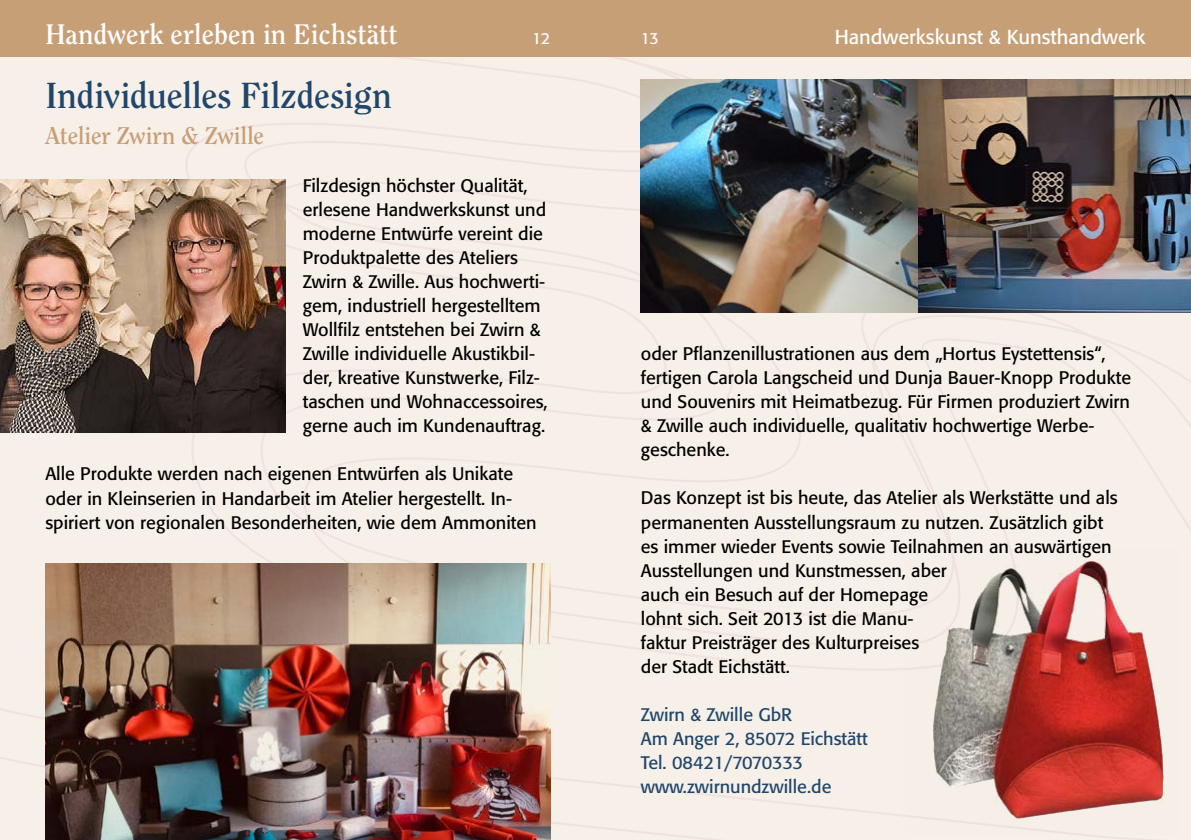
<style>
.page{position:relative;width:1191px;height:840px;background:#fff}
.page>*{position:absolute;margin:0;border:0;box-sizing:border-box;transform-origin:0 0}
.t1{font:700 36px "Clearface";letter-spacing:-.005em;color:#20466b}
.t2{font:700 28px "Clearface";color:#fff}
.t3{font:700 24px "Clearface";letter-spacing:-.005em;color:#c79f77}
.t4{font:20px "Formata";color:#fff}
.t5{font:18px/24px "Formata";color:#000}
.t6{font:18px/24px "Formata";color:#20466b}
.t7{font:16px "Formata";color:#fff}
</style>
<div class="page">
<div style="left:0;top:57px;width:1191px;height:782px;background:#f7f0e9"></div>
<div style="left:0;top:0;width:1191px;height:57px;background:#c79f77"></div>
<img style="left:45px;top:563px;width:505px;height:276px">
<img style="left:641px;top:79px;width:277px;height:233px">
<img style="left:918px;top:79px;width:273px;height:233px">
<img style="left:0;top:179px;width:286px;height:253px">
<img style="left:906px;top:548px;width:273px;height:286px">
<h2 class="t2" style="left:45px;top:18px;width:354px">Handwerk erleben in Eichstätt</h2>
<p class="t4" style="left:834px;top:25px;width:312px">Handwerkskunst &amp; Kunsthandwerk</p>
<p class="t7" style="left:532px;top:28px;width:19px">12</p>
<p class="t7" style="left:641px;top:28px;width:19px">13</p>
<h1 class="t1" style="left:45px;top:73px;width:348px">Individuelles Filzdesign</h1>
<h3 class="t3" style="left:45px;top:121px;width:220px">Atelier Zwirn &amp; Zwille</h3>
<p class="t5" style="left:303px;top:174px;width:246px">Filzdesign höchster Qualität, erlesene Handwerkskunst und moderne Entwürfe vereint die<br>Produktpalette des Ateliers<br>Zwirn &amp; Zwille. Aus hochwerti&shy;gem, industriell hergestelltem<br>Wollfilz entstehen bei Zwirn &amp;<br>Zwille individuelle Akustikbil&shy;der, kreative Kunstwerke, Filz&shy;taschen und Wohnaccessoires, gerne auch im Kundenauftrag.</p>
<p class="t5" style="left:45px;top:462px;width:493px">Alle Produkte werden nach eigenen Entwürfen als Unikate oder in Kleinserien in Handarbeit im Atelier hergestellt. In&shy;spiriert von regionalen Besonderheiten, wie dem Ammoniten</p>
<p class="t5" style="left:641px;top:342px;width:492px">oder Pflanzenillustrationen aus dem „Hortus Eystettensis“, fertigen Carola Langscheid und Dunja Bauer-Knopp Produkte und Souvenirs mit Heimatbezug. Für Firmen produziert Zwirn &amp; Zwille auch individuelle, qualitativ hochwertige Werbe&shy;geschenke.</p>
<p class="t5" style="left:641px;top:486px;width:478px">Das Konzept ist bis heute, das Atelier als Werkstätte und als permanenten Ausstellungsraum zu nutzen. Zusätzlich gibt es immer wieder Events sowie Teilnahmen an auswärtigen Ausstellungen und Kunstmessen, aber<br>auch ein Besuch auf der Homepage<br>lohnt sich. Seit 2013 ist die Manu-<br>faktur Preisträger des Kulturpreises<br>der Stadt Eichstätt.</p>
<p class="t6" style="left:641px;top:702px;width:228px">Zwirn &amp; Zwille GbR<br>Am Anger 2, 85072 Eichstätt<br>Tel. 08421/7070333 www.zwirnundzwille.de</p>
</div>
